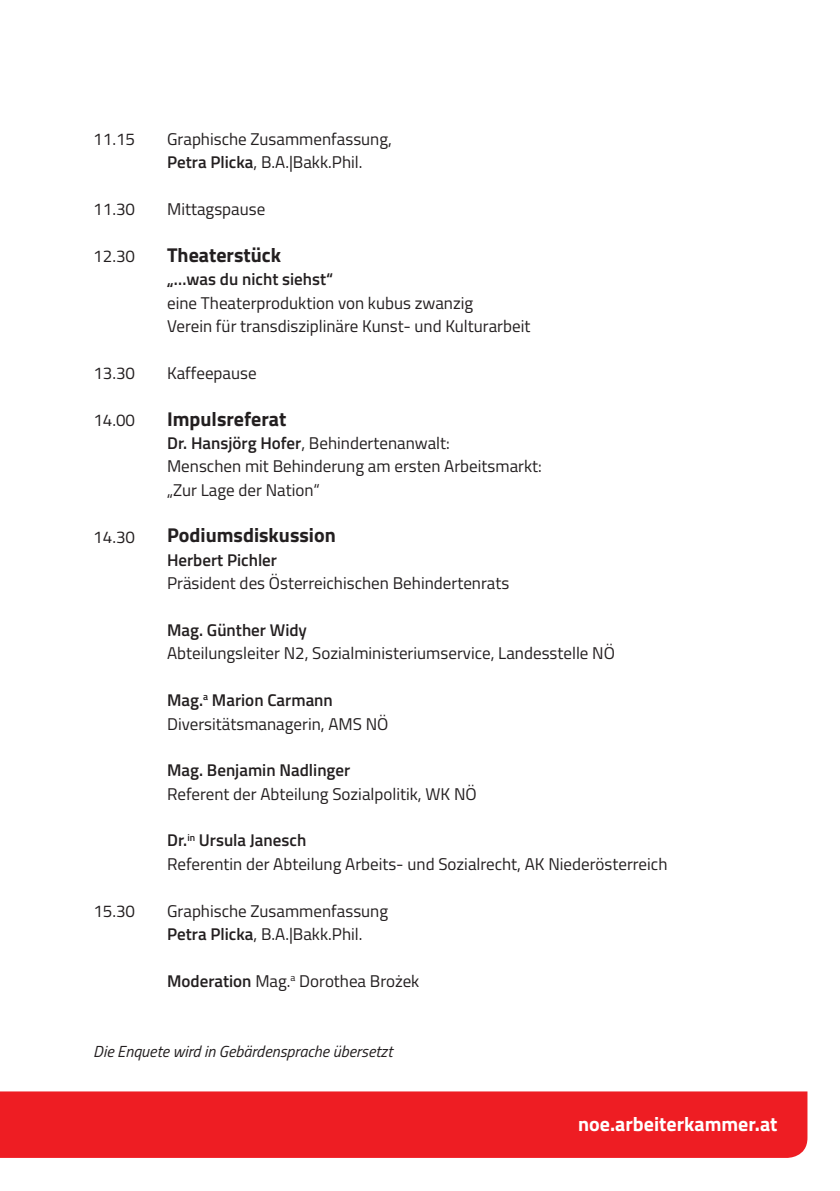
<style>
.page{position:relative;width:840px;height:1191px;background:#fff}
.page>*{position:absolute;margin:0;border:0;box-sizing:border-box;transform-origin:0 0}
.t1{font:700 20px "Titillium";color:#231f20}
.t2{font:700 20px "Titillium";color:#fff}
.t3{font:17px/23.4px "Titillium";color:#231f20}
.t4{font:600 17px "Titillium";color:#231f20}
.t5{font:italic 16px "Titillium";color:#231f20}
.s1{font-weight:600}
</style>
<div class="page">
<div style="left:0;top:1091px;width:807px;height:66px;background:#ee1d23"></div>
<p class="t3" style="left:93px;top:127px;width:43px">11.15</p>
<p class="t3" style="left:167px;top:127px;width:226px">Graphische Zusammenfassung,<br><span class="s1">Petra Plicka</span>, B.A.|Bakk.Phil.</p>
<p class="t3" style="left:93px;top:197px;width:43px">11.30</p>
<p class="t3" style="left:167px;top:197px;width:100px">Mittagspause</p>
<p class="t3" style="left:93px;top:243px;width:43px">12.30</p>
<p class="t1" style="left:167px;top:240px;width:115px">Theaterstück</p>
<p class="t4" style="left:167px;top:267px;width:168px">„…was du nicht siehst“</p>
<p class="t3" style="left:167px;top:290px;width:364px">eine Theaterproduktion von kubus zwanzig<br>Verein für transdisziplinäre Kunst- und Kulturarbeit</p>
<p class="t3" style="left:93px;top:360px;width:43px">13.30</p>
<p class="t3" style="left:167px;top:360px;width:91px">Kaffeepause</p>
<p class="t3" style="left:93px;top:407px;width:43px">14.00</p>
<p class="t1" style="left:167px;top:403px;width:121px">Impulsreferat</p>
<p class="t3" style="left:167px;top:430px;width:376px"><span class="s1">Dr. Hansjörg Hofer</span>, Behindertenanwalt:<br>Menschen mit Behinderung am ersten Arbeitsmarkt: „Zur Lage der Nation“</p>
<p class="t3" style="left:93px;top:524px;width:43px">14.30</p>
<p class="t1" style="left:167px;top:520px;width:170px">Podiumsdiskussion</p>
<p class="t4" style="left:167px;top:547px;width:111px">Herbert Pichler</p>
<p class="t3" style="left:167px;top:571px;width:343px">Präsident des Österreichischen Behindertenrats</p>
<p class="t4" style="left:167px;top:617px;width:141px">Mag. Günther Widy</p>
<p class="t3" style="left:167px;top:641px;width:449px">Abteilungsleiter N2, Sozialministeriumservice, Landesstelle NÖ</p>
<p class="t3" style="left:167px;top:687px;width:223px"><span class="s1">Mag.</span><sup>a</sup> <span class="s1">Marion Carmann<br></span>Diversitätsmanagerin, AMS NÖ</p>
<p class="t4" style="left:167px;top:757px;width:185px">Mag. Benjamin Nadlinger</p>
<p class="t3" style="left:167px;top:781px;width:311px">Referent der Abteilung Sozialpolitik, WK NÖ</p>
<p class="t3" style="left:167px;top:828px;width:501px"><span class="s1">Dr.</span><sup>in</sup> <span class="s1">Ursula Janesch<br></span>Referentin der Abteilung Arbeits- und Sozialrecht, AK Niederösterreich</p>
<p class="t3" style="left:93px;top:898px;width:43px">15.30</p>
<p class="t3" style="left:167px;top:898px;width:222px">Graphische Zusammenfassung<br><span class="s1">Petra Plicka</span>, B.A.|Bakk.Phil.</p>
<p class="t3" style="left:167px;top:968px;width:254px"><span class="s1">Moderation</span> Mag.<sup>a</sup> Dorothea Brożek</p>
<p class="t5" style="left:93px;top:1039px;width:300px">Die Enquete wird in Gebärdensprache übersetzt</p>
<p class="t2" style="left:578px;top:1109px;width:201px">noe.arbeiterkammer.at</p>
</div>
